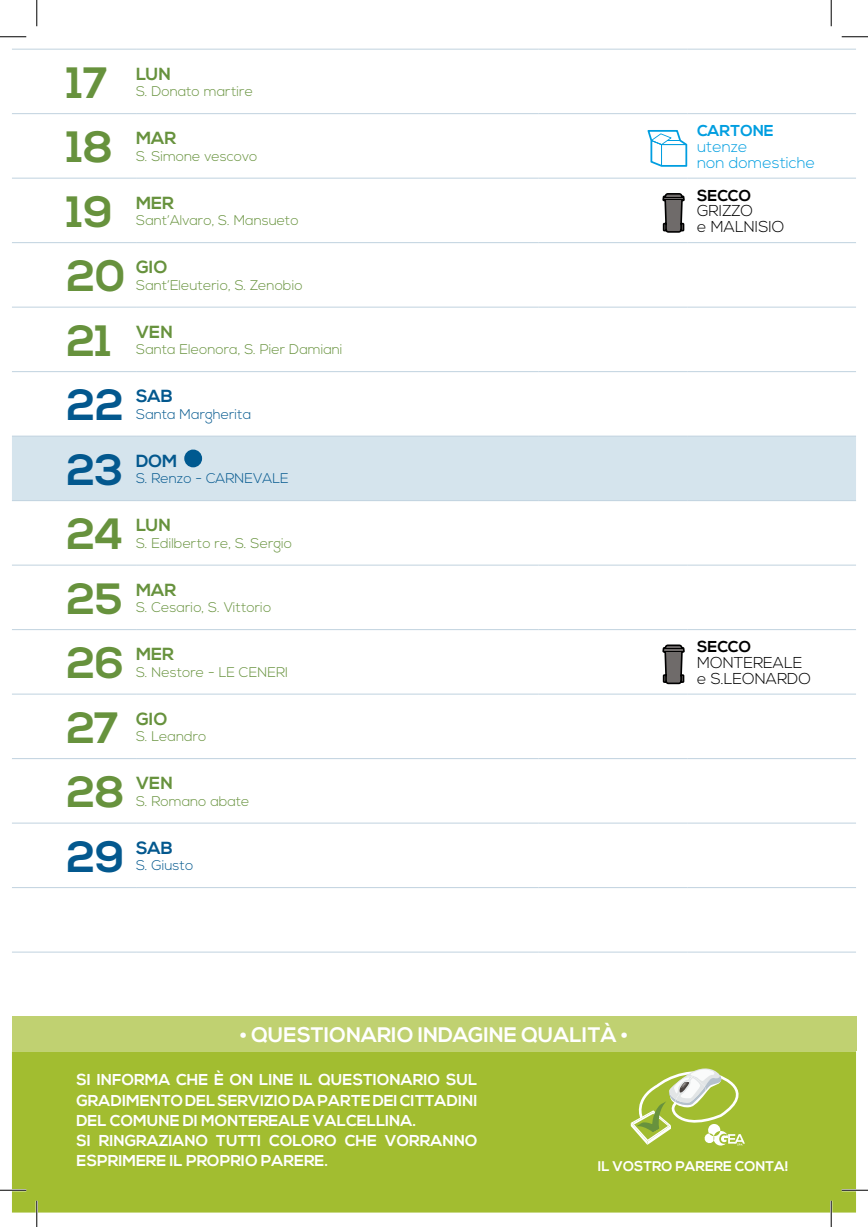
<style>
.page{position:relative;width:868px;height:1227px;background:#fff}
.page>*{position:absolute;margin:0;border:0;box-sizing:border-box;transform-origin:0 0}
.t1{font:700 43.75px "Nexa";color:#67923d}
.t2{font:700 43.75px "Nexa";color:#03588e}
.t3{font:700 21px "Nexa";color:#fff}
.t4{font:700 17.5px "Nexa";color:#67923d}
.t5{font:700 17.5px "Nexa";color:#03588e}
.t6{font:700 15.75px/20.1px "Nexa";color:#fff}
.t7{font:300 15.75px/15.8px "Nexa";color:#000}
.t8{font:300 15.75px/15.8px "Nexa";color:#009ee0}
.t9{font:700 15.75px "Nexa";color:#000}
.t10{font:700 15.75px "Nexa";color:#009ee0}
.t11{font:300 14px "Nexa";color:#67923d}
.t12{font:300 14px "Nexa";color:#03588e}
.t13{font:700 14px "Nexa";color:#fff}
</style>
<div class="page">
<div style="left:12px;top:437px;width:843px;height:63px;background:#d5e4ed"></div>
<div style="left:12px;top:1016px;width:843px;height:35px;background:#c0d171"></div>
<div style="left:12px;top:1051px;width:843px;height:161px;background:#a2bd30"></div>
<hr style="left:12px;top:49px;width:124px;height:1px;background:#c0d2df">
<hr style="left:136px;top:49px;width:298px;height:1px;background:#c0d2df">
<hr style="left:434px;top:49px;width:104px;height:1px;background:#c0d2df">
<hr style="left:538px;top:49px;width:149px;height:1px;background:#c0d2df">
<hr style="left:687px;top:49px;width:168px;height:1px;background:#c0d2df">
<hr style="left:12px;top:113px;width:124px;height:1px;background:#c0d2df">
<hr style="left:136px;top:113px;width:298px;height:1px;background:#c0d2df">
<hr style="left:434px;top:113px;width:104px;height:1px;background:#c0d2df">
<hr style="left:538px;top:113px;width:149px;height:1px;background:#c0d2df">
<hr style="left:687px;top:113px;width:168px;height:1px;background:#c0d2df">
<hr style="left:12px;top:178px;width:124px;height:1px;background:#c0d2df">
<hr style="left:136px;top:178px;width:298px;height:1px;background:#c0d2df">
<hr style="left:434px;top:178px;width:104px;height:1px;background:#c0d2df">
<hr style="left:538px;top:178px;width:149px;height:1px;background:#c0d2df">
<hr style="left:687px;top:178px;width:168px;height:1px;background:#c0d2df">
<hr style="left:12px;top:242px;width:124px;height:1px;background:#c0d2df">
<hr style="left:136px;top:242px;width:298px;height:1px;background:#c0d2df">
<hr style="left:434px;top:242px;width:104px;height:1px;background:#c0d2df">
<hr style="left:538px;top:242px;width:149px;height:1px;background:#c0d2df">
<hr style="left:687px;top:242px;width:168px;height:1px;background:#c0d2df">
<hr style="left:12px;top:307px;width:124px;height:1px;background:#c0d2df">
<hr style="left:136px;top:307px;width:298px;height:1px;background:#c0d2df">
<hr style="left:434px;top:307px;width:104px;height:1px;background:#c0d2df">
<hr style="left:538px;top:307px;width:149px;height:1px;background:#c0d2df">
<hr style="left:687px;top:307px;width:168px;height:1px;background:#c0d2df">
<hr style="left:12px;top:371px;width:124px;height:1px;background:#c0d2df">
<hr style="left:136px;top:371px;width:298px;height:1px;background:#c0d2df">
<hr style="left:434px;top:371px;width:104px;height:1px;background:#c0d2df">
<hr style="left:538px;top:371px;width:149px;height:1px;background:#c0d2df">
<hr style="left:687px;top:371px;width:168px;height:1px;background:#c0d2df">
<hr style="left:12px;top:436px;width:124px;height:1px;background:#c0d2df">
<hr style="left:136px;top:436px;width:298px;height:1px;background:#c0d2df">
<hr style="left:434px;top:436px;width:104px;height:1px;background:#c0d2df">
<hr style="left:538px;top:436px;width:149px;height:1px;background:#c0d2df">
<hr style="left:687px;top:436px;width:168px;height:1px;background:#c0d2df">
<hr style="left:12px;top:500px;width:124px;height:1px;background:#c0d2df">
<hr style="left:136px;top:500px;width:298px;height:1px;background:#c0d2df">
<hr style="left:434px;top:500px;width:104px;height:1px;background:#c0d2df">
<hr style="left:538px;top:500px;width:149px;height:1px;background:#c0d2df">
<hr style="left:687px;top:500px;width:168px;height:1px;background:#c0d2df">
<hr style="left:12px;top:565px;width:124px;height:1px;background:#c0d2df">
<hr style="left:136px;top:565px;width:298px;height:1px;background:#c0d2df">
<hr style="left:434px;top:565px;width:104px;height:1px;background:#c0d2df">
<hr style="left:538px;top:565px;width:149px;height:1px;background:#c0d2df">
<hr style="left:687px;top:565px;width:168px;height:1px;background:#c0d2df">
<hr style="left:12px;top:629px;width:124px;height:1px;background:#c0d2df">
<hr style="left:136px;top:629px;width:298px;height:1px;background:#c0d2df">
<hr style="left:434px;top:629px;width:104px;height:1px;background:#c0d2df">
<hr style="left:538px;top:629px;width:149px;height:1px;background:#c0d2df">
<hr style="left:687px;top:629px;width:168px;height:1px;background:#c0d2df">
<hr style="left:12px;top:823px;width:124px;height:1px;background:#c0d2df">
<hr style="left:136px;top:823px;width:298px;height:1px;background:#c0d2df">
<hr style="left:434px;top:823px;width:104px;height:1px;background:#c0d2df">
<hr style="left:538px;top:823px;width:149px;height:1px;background:#c0d2df">
<hr style="left:687px;top:823px;width:168px;height:1px;background:#c0d2df">
<hr style="left:12px;top:887px;width:124px;height:1px;background:#c0d2df">
<hr style="left:136px;top:887px;width:298px;height:1px;background:#c0d2df">
<hr style="left:434px;top:887px;width:104px;height:1px;background:#c0d2df">
<hr style="left:538px;top:887px;width:149px;height:1px;background:#c0d2df">
<hr style="left:687px;top:887px;width:168px;height:1px;background:#c0d2df">
<hr style="left:12px;top:952px;width:124px;height:1px;background:#c0d2df">
<hr style="left:136px;top:952px;width:298px;height:1px;background:#c0d2df">
<hr style="left:434px;top:952px;width:104px;height:1px;background:#c0d2df">
<hr style="left:538px;top:952px;width:149px;height:1px;background:#c0d2df">
<hr style="left:687px;top:952px;width:168px;height:1px;background:#c0d2df">
<hr style="left:12px;top:694px;width:124px;height:1px;background:#c0d2df">
<hr style="left:136px;top:694px;width:298px;height:1px;background:#c0d2df">
<hr style="left:434px;top:694px;width:104px;height:1px;background:#c0d2df">
<hr style="left:538px;top:694px;width:149px;height:1px;background:#c0d2df">
<hr style="left:687px;top:694px;width:168px;height:1px;background:#c0d2df">
<hr style="left:12px;top:758px;width:124px;height:1px;background:#c0d2df">
<hr style="left:136px;top:758px;width:298px;height:1px;background:#c0d2df">
<hr style="left:434px;top:758px;width:104px;height:1px;background:#c0d2df">
<hr style="left:538px;top:758px;width:149px;height:1px;background:#c0d2df">
<hr style="left:687px;top:758px;width:168px;height:1px;background:#c0d2df">
<svg style="left:647px;top:130px;width:40px;height:37px"></svg>
<svg style="left:662px;top:193px;width:22px;height:40px"></svg>
<div style="left:184px;top:449px;width:18px;height:18px;background:#005990;border:2px solid #005990;border-radius:50%"></div>
<svg style="left:662px;top:644px;width:22px;height:40px"></svg>
<svg style="left:630px;top:1064px;width:128px;height:82px;background:#b2c75c"></svg>
<hr style="left:0;top:1189px;width:26px;height:2px;background:#fff">
<hr style="left:841px;top:1189px;width:26px;height:2px;background:#fff">
<hr style="left:36px;top:1201px;width:2px;height:26px;background:#fff">
<hr style="left:829px;top:1201px;width:3px;height:26px;background:#fff">
<svg style="left:0;top:36px;width:26px;height:1px"></svg>
<svg style="left:841px;top:36px;width:26px;height:1px"></svg>
<svg style="left:0;top:1190px;width:26px;height:1px"></svg>
<svg style="left:841px;top:1190px;width:26px;height:1px"></svg>
<svg style="left:36px;top:0;width:1px;height:26px"></svg>
<svg style="left:36px;top:1201px;width:1px;height:26px"></svg>
<svg style="left:830px;top:0;width:1px;height:26px"></svg>
<svg style="left:830px;top:1201px;width:1px;height:26px"></svg>
<h1 class="t1" style="left:67px;top:57px;width:43px">17</h1>
<p class="t4" style="left:136px;top:63px;width:36px">LUN</p>
<p class="t11" style="left:136px;top:84px;width:118px">S. Donato martire</p>
<h1 class="t1" style="left:67px;top:122px;width:48px">18</h1>
<p class="t4" style="left:136px;top:128px;width:42px">MAR</p>
<p class="t11" style="left:136px;top:148px;width:123px">S. Simone vescovo</p>
<h1 class="t1" style="left:67px;top:186px;width:48px">19</h1>
<p class="t4" style="left:136px;top:192px;width:39px">MER</p>
<p class="t11" style="left:136px;top:212px;width:164px">Sant’Alvaro, S. Mansueto</p>
<h1 class="t1" style="left:67px;top:251px;width:61px">20</h1>
<p class="t4" style="left:136px;top:257px;width:33px">GIO</p>
<p class="t11" style="left:136px;top:277px;width:168px">Sant’Eleuterio, S. Zenobio</p>
<h1 class="t1" style="left:67px;top:315px;width:46px">21</h1>
<p class="t4" style="left:136px;top:321px;width:38px">VEN</p>
<p class="t11" style="left:136px;top:341px;width:208px">Santa Eleonora, S. Pier Damiani</p>
<h1 class="t2" style="left:67px;top:380px;width:59px">22</h1>
<p class="t5" style="left:136px;top:386px;width:38px">SAB</p>
<p class="t12" style="left:136px;top:406px;width:117px">Santa Margherita</p>
<h1 class="t2" style="left:67px;top:444px;width:59px">23</h1>
<p class="t5" style="left:136px;top:450px;width:43px">DOM</p>
<p class="t12" style="left:136px;top:470px;width:154px">S. Renzo - CARNEVALE</p>
<h1 class="t1" style="left:67px;top:509px;width:59px">24</h1>
<p class="t4" style="left:136px;top:515px;width:36px">LUN</p>
<p class="t11" style="left:136px;top:535px;width:158px">S. Edilberto re, S. Sergio</p>
<h1 class="t1" style="left:67px;top:573px;width:57px">25</h1>
<p class="t4" style="left:136px;top:579px;width:42px">MAR</p>
<p class="t11" style="left:136px;top:599px;width:137px">S. Cesario, S. Vittorio</p>
<h1 class="t1" style="left:67px;top:638px;width:59px">26</h1>
<p class="t4" style="left:136px;top:644px;width:39px">MER</p>
<p class="t11" style="left:136px;top:664px;width:153px">S. Nestore - LE CENERI</p>
<h1 class="t1" style="left:67px;top:702px;width:54px">27</h1>
<p class="t4" style="left:136px;top:708px;width:33px">GIO</p>
<p class="t11" style="left:136px;top:728px;width:72px">S. Leandro</p>
<h1 class="t1" style="left:67px;top:767px;width:60px">28</h1>
<p class="t4" style="left:136px;top:773px;width:38px">VEN</p>
<p class="t11" style="left:136px;top:793px;width:115px">S. Romano abate</p>
<h1 class="t2" style="left:67px;top:831px;width:60px">29</h1>
<p class="t5" style="left:136px;top:837px;width:38px">SAB</p>
<p class="t12" style="left:136px;top:857px;width:59px">S. Giusto</p>
<p class="t10" style="left:697px;top:122px;width:78px">CARTONE</p>
<p class="t8" style="left:697px;top:139px;width:119px">utenze<br>non domestiche</p>
<p class="t9" style="left:697px;top:186px;width:55px">SECCO</p>
<p class="t7" style="left:697px;top:204px;width:89px">GRIZZO<br>e MALNISIO</p>
<p class="t9" style="left:697px;top:637px;width:55px">SECCO</p>
<p class="t7" style="left:697px;top:655px;width:116px">MONTEREALE e S.LEONARDO</p>
<h2 class="t3" style="left:239px;top:1022px;width:390px">• QUESTIONARIO INDAGINE QUALITÀ •</h2>
<p class="t6" style="left:76px;top:1070px;width:402px">SI INFORMA CHE È ON LINE IL QUESTIONARIO SUL GRADIMENTO DEL SERVIZIO DA PARTE DEI CITTADINI DEL COMUNE DI MONTEREALE VALCELLINA.<br>SI RINGRAZIANO TUTTI COLORO CHE VORRANNO ESPRIMERE IL PROPRIO PARERE.</p>
<p class="t13" style="left:597px;top:1158px;width:192px">IL VOSTRO PARERE CONTA!</p>
</div>
